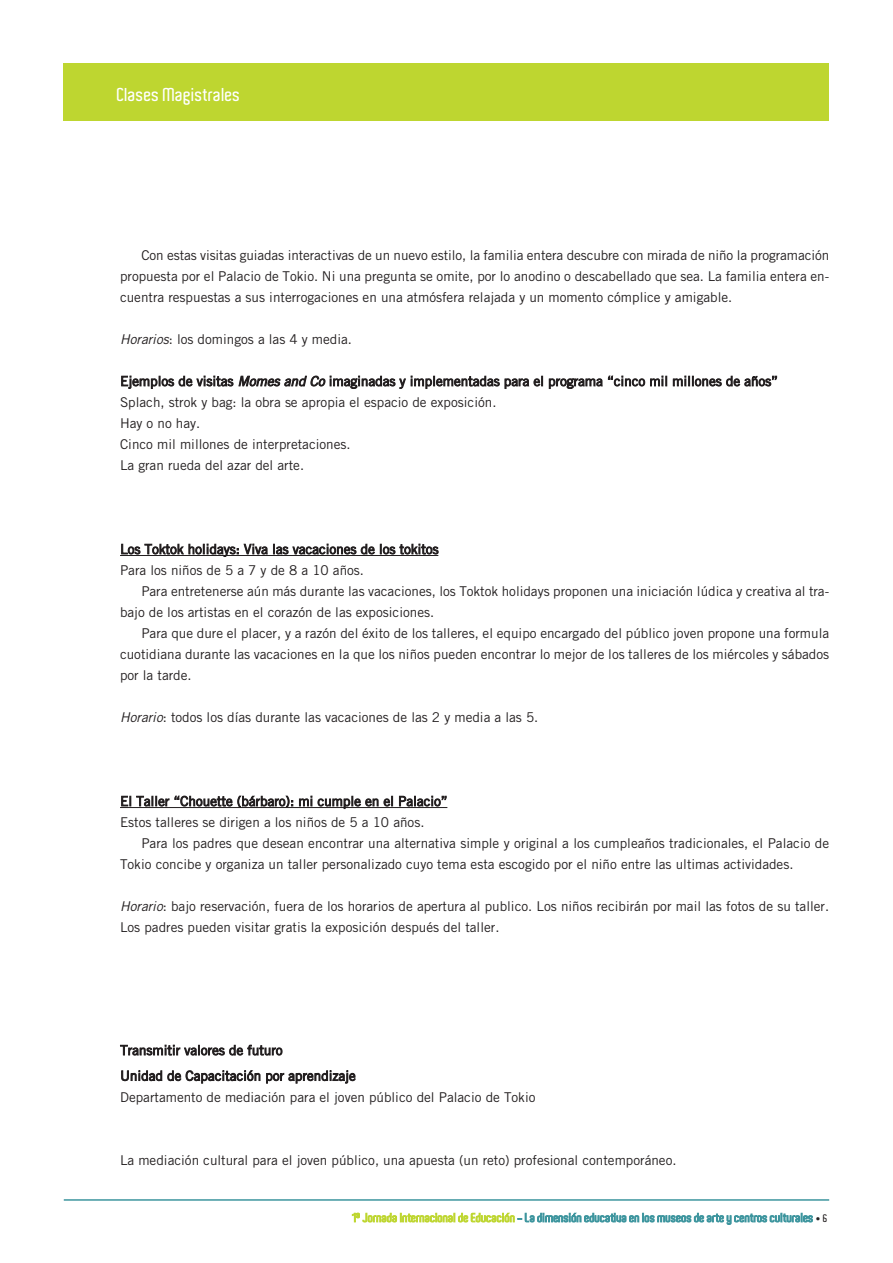
<style>
.page{position:relative;width:893px;height:1263px;background:#fff}
.page>*{position:absolute;margin:0;border:0;box-sizing:border-box;transform-origin:0 0}
.t1{font:600 18px "Aldo";color:#fff}
.t2{font:13.5px/21px "Trade Gothic";color:#231f20}
.t3{font:600 12px "Aldo";color:#3d959e}
.s1{font-style:italic}
.s2{color:#bed630}
.s3{font-family:"Trade Gothic";font-weight:400;font-size:9px;color:#231f20}
.s4{font-size:10.5px;color:#231f20}
</style>
<div class="page">
<hr style="left:120px;top:555px;width:318px;height:1px;background:#231f20">
<hr style="left:120px;top:807px;width:327px;height:1px;background:#231f20">
<div style="left:64px;top:64px;width:765px;height:57px;background:#bed630"></div>
<hr style="left:64px;top:1199px;width:765px;height:2px;background:#3d959e">
<h1 class="t1" style="left:117px;top:84px;width:125px">Clases Magistrales</h1>
<p class="t2" style="left:120px;top:245px;width:711px;text-align:justify;text-indent:21px">Con estas visitas guiadas interactivas de un nuevo estilo, la familia entera descubre con mirada de niño la programación propuesta por el Palacio de Tokio. Ni una pregunta se omite, por lo anodino o descabellado que sea. La familia entera en&shy;cuentra respuestas a sus interrogaciones en una atmósfera relajada y un momento cómplice y amigable.</p>
<p class="t2" style="left:120px;top:329px;width:234px"><span class="s1">Horarios</span>: los domingos a las 4 y media.</p>
<p class="t2" style="left:120px;top:370px;width:659px">Ejemplos de visitas <span class="s1">MomesandCo</span>imaginadas y implementadas para el programa “cinco mil millones de años” Splach, strok y bag: la obra se apropia el espacio de exposición.<br>Hay o no hay.<br>Cinco mil millones de interpretaciones.<br>La gran rueda del azar del arte.</p>
<p class="t2" style="left:120px;top:538px;width:320px">Los Toktok holidays: Viva las vacaciones de los tokitos<br>Para los niños de 5 a 7 y de 8 a 10 años.</p>
<p class="t2" style="left:120px;top:581px;width:711px;text-indent:21px">Para entretenerse aún más durante las vacaciones, los Toktok holidays proponen una iniciación lúdica y creativa al tra&shy;bajo de los artistas en el corazón de las exposiciones.</p>
<p class="t2" style="left:120px;top:623px;width:711px;text-align:justify;text-indent:21px">Para que dure el placer, y a razón del éxito de los talleres, el equipo encargado del público joven propone una formula cuotidiana durante las vacaciones en la que los niños pueden encontrar lo mejor de los talleres de los miércoles y sábados por la tarde.</p>
<p class="t2" style="left:120px;top:707px;width:420px"><span class="s1">Horario</span>: todos los días durante las vacaciones de las 2 y media a las 5.</p>
<p class="t2" style="left:120px;top:790px;width:329px">El Taller “Chouette (bárbaro): mi cumple en el Palacio”<br>Estos talleres se dirigen a los niños de 5 a 10 años.</p>
<p class="t2" style="left:120px;top:833px;width:711px;text-indent:21px">Para los padres que desean encontrar una alternativa simple y original a los cumpleaños tradicionales, el Palacio de<br>Tokio concibe y organiza un taller personalizado cuyo tema esta escogido por el niño entre las ultimas actividades.</p>
<p class="t2" style="left:120px;top:896px;width:711px"><span class="s1">Horario</span>: bajo reservación, fuera de los horarios de apertura al publico. Los niños recibirán por mail las fotos de su taller.<br>Los padres pueden visitar gratis la exposición después del taller.</p>
<p class="t2" style="left:120px;top:1037px;width:237px;line-height:25.5px">Transmitir valores de futuro<br>Unidad de Capacitación por aprendizaje</p>
<p class="t2" style="left:120px;top:1086px;width:417px">Departamento de mediación para el joven público del Palacio de Tokio</p>
<p class="t2" style="left:120px;top:1149px;width:558px">La mediación cultural para el joven público, una apuesta (un reto) profesional contemporáneo.</p>
<p class="t3" style="left:352px;top:1211px;width:477px"><span class="s2">1</span><sup>a</sup> <span class="s2">Jornada Internacional de Educación</span> - La dimensión educativa en los museos de arte y centros culturales <span class="s3">•</span> <span class="s4">6</span></p>
</div>
